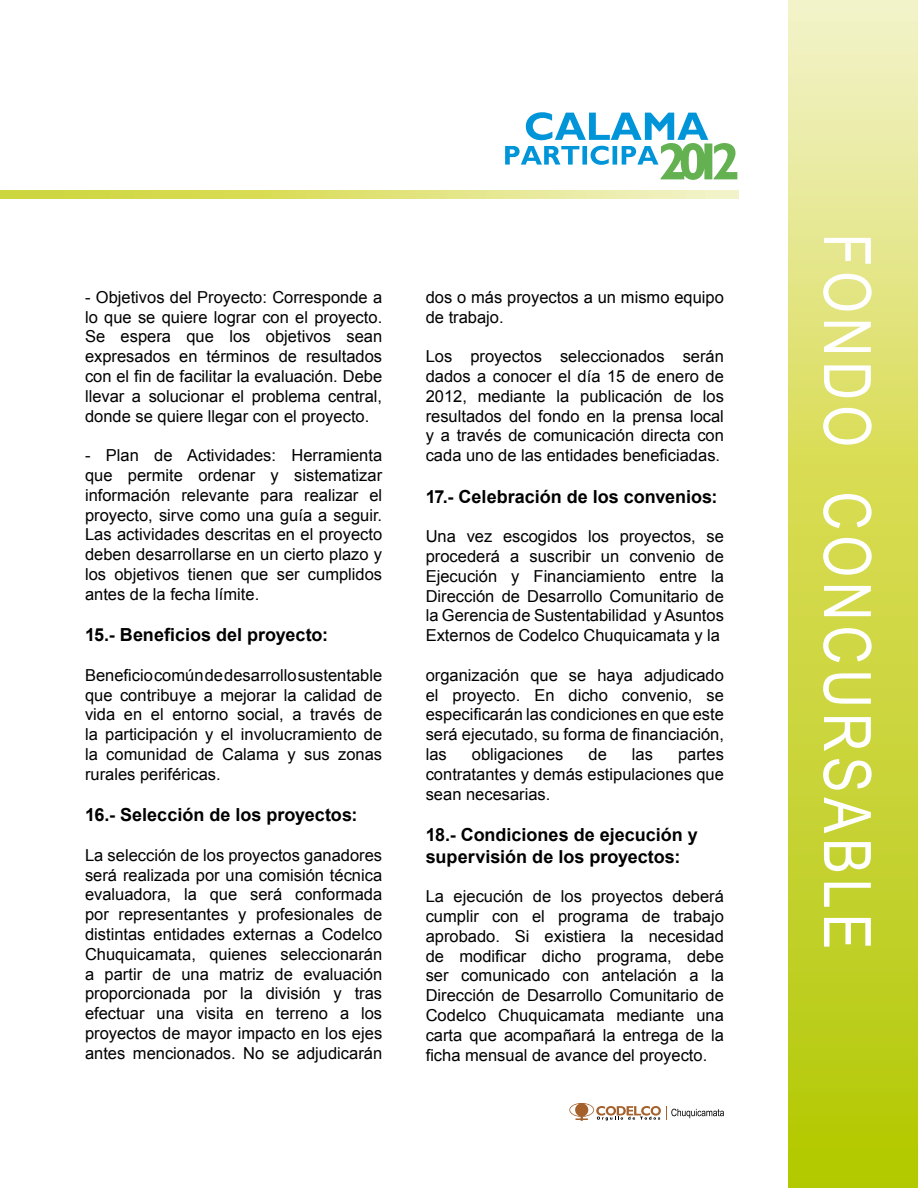
<style>
.page{position:relative;width:918px;height:1188px;background:#fff}
.page>*{position:absolute;margin:0;border:0;box-sizing:border-box;transform-origin:0 0}
.t1{font:65.55px "Arial Narrow";letter-spacing:.075em;color:#fff}
.t2{font:700 18px/21.6px "Arial";color:#000}
.t3{font:16.5px/19.8px "Arial";color:#000;text-align:justify}
</style>
<div class="page">
<svg style="left:789px;top:0;width:129px;height:1188px;background:#d2da55"></svg>
<svg style="left:505px;top:112px;width:232px;height:68px"></svg>
<svg style="left:569px;top:1103px;width:155px;height:18px"></svg>
<svg style="left:0;top:190px;width:738px;height:8px;background:#dfe278"></svg>
<p class="t3" style="left:85px;top:287px;width:299px">- Objetivos del Proyecto: Corresponde a lo que se quiere lograr con el proyecto.<br>Se espera que los objetivos sean expresados en términos de resultados con el fin de facilitar la evaluación. Debe llevar a solucionar el problema central, donde se quiere llegar con el proyecto.</p>
<p class="t3" style="left:85px;top:446px;width:299px">- Plan de Actividades: Herramienta que permite ordenar y sistematizar información relevante para realizar el proyecto, sirve como una guía a seguir.<br>Las actividades descritas en el proyecto deben desarrollarse en un cierto plazo y los objetivos tienen que ser cumplidos antes de la fecha límite.</p>
<p class="t2" style="left:85px;top:625px;width:245px">15.- Beneficios del proyecto:</p>
<p class="t3" style="left:85px;top:665px;width:299px">Beneficio común de desarrollo sustentable que contribuye a mejorar la calidad de vida en el entorno social, a través de la participación y el involucramiento de la comunidad de Calama y sus zonas rurales periféricas.</p>
<p class="t2" style="left:85px;top:805px;width:274px">16.- Selección de los proyectos:</p>
<p class="t3" style="left:85px;top:845px;width:299px">La selección de los proyectos ganadores será realizada por una comisión técnica evaluadora, la que será conformada por representantes y profesionales de distintas entidades externas a Codelco Chuquicamata, quienes seleccionarán a partir de una matriz de evaluación proporcionada por la división y tras efectuar una visita en terreno a los proyectos de mayor impacto en los ejes antes mencionados. No se adjudicarán</p>
<p class="t3" style="left:426px;top:287px;width:300px">dos o más proyectos a un mismo equipo de trabajo.</p>
<p class="t3" style="left:426px;top:347px;width:300px">Los proyectos seleccionados serán dados a conocer el día 15 de enero de 2012, mediante la publicación de los resultados del fondo en la prensa local y a través de comunicación directa con cada uno de las entidades beneficiadas.</p>
<p class="t2" style="left:426px;top:486px;width:293px">17.- Celebración de los convenios:</p>
<p class="t3" style="left:426px;top:527px;width:300px">Una vez escogidos los proyectos, se procederá a suscribir un convenio de Ejecución y Financiamiento entre la Dirección de Desarrollo Comunitario de la Gerencia de Sustentabilidad y Asuntos Externos de Codelco Chuquicamata y la</p>
<p class="t3" style="left:426px;top:665px;width:300px">organización que se haya adjudicado el proyecto. En dicho convenio, se especificarán las condiciones en que este será ejecutado, su forma de financiación, las</p>
<p class="t3" style="left:472px;top:745px;width:93px">obligaciones</p>
<p class="t3" style="left:589px;top:745px;width:20px">de</p>
<p class="t3" style="left:632px;top:745px;width:23px">las</p>
<p class="t3" style="left:426px;top:745px;width:300px;text-indent:252px">partes contratantes y demás estipulaciones que sean necesarias.</p>
<p class="t2" style="left:426px;top:825px;width:274px">18.- Condiciones de ejecución y supervisión de los proyectos:</p>
<p class="t3" style="left:426px;top:887px;width:300px">La ejecución de los proyectos deberá cumplir con el programa de trabajo aprobado. Si existiera la necesidad de modificar dicho programa, debe ser comunicado con antelación a la Dirección de Desarrollo Comunitario de Codelco Chuquicamata mediante una carta que acompañará la entrega de la ficha mensual de avance del proyecto.</p>
<h1 class="t1" style="left:895px;top:233px;width:718px;rotate:90deg">FONDO CONCURSABLE</h1>
</div>
